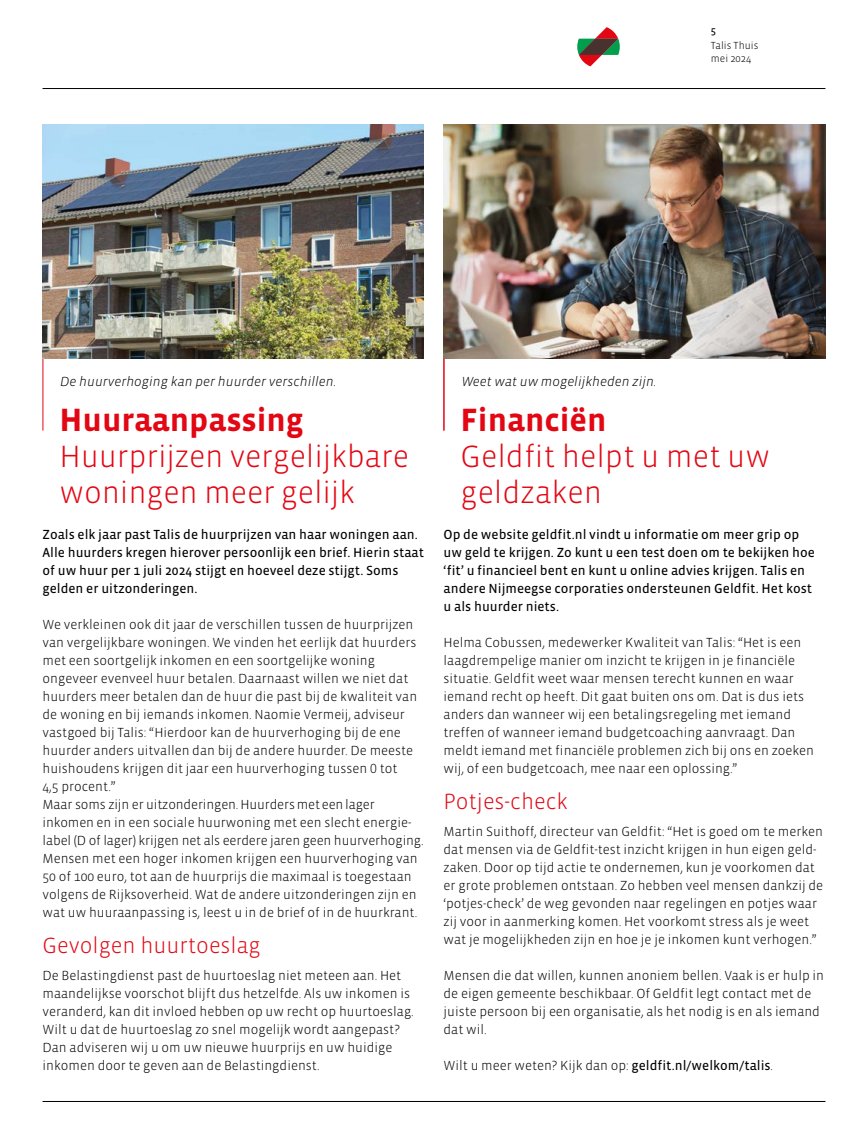
<style>
.page{position:relative;width:851px;height:1127px;background:#fff}
.page>*{position:absolute;margin:0;border:0;box-sizing:border-box;transform-origin:0 0}
.t1{font:700 33px "Vista Sans OTCE";color:#e30613}
.t2{font:300 31.5px/36px "Vista Sans OTCE";letter-spacing:-.005em;color:#e30613}
.t3{font:300 22.5px "Vista Sans OTCE";color:#e30613}
.t4{font:300 13.5px/18px "Vista Sans OTCE";color:#000}
.t5{font:13.5px/18px "Vista Sans OTCE";color:#000}
.t6{font:italic 300 13.5px "Vista Sans OTCE";color:#000}
.t7{font:300 10.5px/12.6px "Vista Sans OTCE";color:#000}
.t8{font:10.5px "Vista Sans OTCE";color:#000}
.s1{font-weight:400}
</style>
<div class="page">
<hr style="left:43px;top:359px;width:1px;height:72px;background:#e30613">
<hr style="left:443px;top:359px;width:1px;height:72px;background:#e30613">
<img style="left:43px;top:125px;width:380px;height:234px">
<img style="left:443px;top:125px;width:382px;height:234px">
<hr style="left:43px;top:88px;width:782px;height:1px;background:#000">
<hr style="left:43px;top:1101px;width:782px;height:1px;background:#000">
<svg style="left:577px;top:27px;width:42px;height:39px"></svg>
<p class="t8" style="left:710px;top:25px;width:7px">5</p>
<p class="t7" style="left:710px;top:40px;width:49px">Talis Thuis mei 2024</p>
<p class="t6" style="left:60px;top:373px;width:277px">De huurverhoging kan per huurder verschillen.</p>
<p class="t6" style="left:461px;top:373px;width:197px">Weet wat uw mogelijkheden zijn.</p>
<h1 class="t1" style="left:460px;top:401px;width:147px">Financiën</h1>
<h2 class="t2" style="left:460px;top:438px;width:311px">Geldfit helpt u met uw geldzaken</h2>
<p class="t5" style="left:443px;top:525px;width:373px">Op de website geldfit.nl vindt u informatie om meer grip op uw geld te krijgen. Zo kunt u een test doen om te bekijken hoe ‘fit’ u financieel bent en kunt u online advies krijgen. Talis en andere Nijmeegse corporaties ondersteunen Geldfit. Het kost u als huurder niets.</p>
<p class="t4" style="left:443px;top:633px;width:372px">Helma Cobussen, medewerker Kwaliteit van Talis: “Het is een laagdrempelige manier om inzicht te krijgen in je financiële situatie. Geldfit weet waar mensen terecht kunnen en waar iemand recht op heeft. Dit gaat buiten ons om. Dat is dus iets anders dan wanneer wij een betalingsregeling met iemand treffen of wanneer iemand budgetcoaching aanvraagt. Dan meldt iemand met financiële problemen zich bij ons en zoeken wij, of een budgetcoach, mee naar een oplossing.”</p>
<h3 class="t3" style="left:443px;top:788px;width:126px">Potjes-check</h3>
<p class="t4" style="left:443px;top:822px;width:381px">Martin Suithoff, directeur van Geldfit: “Het is goed om te merken dat mensen via de Geldfit-test inzicht krijgen in hun eigen geld&shy;zaken. Door op tijd actie te ondernemen, kun je voorkomen dat er grote problemen ontstaan. Zo hebben veel mensen dankzij de ‘potjes-check’ de weg gevonden naar regelingen en potjes waar zij voor in aanmerking komen. Het voorkomt stress als je weet wat je mogelijkheden zijn en hoe je je inkomen kunt verhogen.”</p>
<p class="t4" style="left:443px;top:966px;width:382px">Mensen die dat willen, kunnen anoniem bellen. Vaak is er hulp in de eigen gemeente beschikbaar. Of Geldfit legt contact met de juiste persoon bij een organisatie, als het nodig is en als iemand dat wil.</p>
<p class="t4" style="left:443px;top:1056px;width:331px">Wilt u meer weten? Kijk dan op: <span class="s1">geldfit.nl/welkom/talis</span>.</p>
<h1 class="t1" style="left:60px;top:401px;width:245px">Huuraanpassing</h1>
<h2 class="t2" style="left:60px;top:438px;width:351px">Huurprijzen vergelijkbare woningen meer gelijk</h2>
<p class="t5" style="left:43px;top:525px;width:383px">Zoals elk jaar past Talis de huurprijzen van haar woningen aan.<br>Alle huurders kregen hierover persoonlijk een brief. Hierin staat of uw huur per 1 juli 2024 stijgt en hoeveel deze stijgt. Soms gelden er uitzonderingen.</p>
<p class="t4" style="left:43px;top:615px;width:382px">We verkleinen ook dit jaar de verschillen tussen de huurprijzen van vergelijkbare woningen. We vinden het eerlijk dat huurders met een soortgelijk inkomen en een soortgelijke woning ongeveer evenveel huur betalen. Daarnaast willen we niet dat huurders meer betalen dan de huur die past bij de kwaliteit van de woning en bij iemands inkomen. Naomie Vermeij, adviseur vastgoed bij Talis: “Hierdoor kan de huurverhoging bij de ene huurder anders uitvallen dan bij de andere huurder. De meeste huishoudens krijgen dit jaar een huurverhoging tussen 0 tot<br>4,5 procent.”<br>Maar soms zijn er uitzonderingen. Huurders met een lager inkomen en in een sociale huurwoning met een slecht energie&shy;label (D of lager) krijgen net als eerdere jaren geen huurverhoging.<br>Mensen met een hoger inkomen krijgen een huurverhoging van 50 of 100 euro, tot aan de huurprijs die maximaal is toegestaan volgens de Rijksoverheid. Wat de andere uitzonderingen zijn en wat uw huuraanpassing is, leest u in de brief of in de huurkrant.</p>
<h3 class="t3" style="left:43px;top:932px;width:220px">Gevolgen huurtoeslag</h3>
<p class="t4" style="left:43px;top:966px;width:373px">De Belastingdienst past de huurtoeslag niet meteen aan. Het maandelijkse voorschot blijft dus hetzelfde. Als uw inkomen is veranderd, kan dit invloed hebben op uw recht op huurtoeslag.<br>Wilt u dat de huurtoeslag zo snel mogelijk wordt aangepast?<br>Dan adviseren wij u om uw nieuwe huurprijs en uw huidige inkomen door te geven aan de Belastingdienst.</p>
</div>
